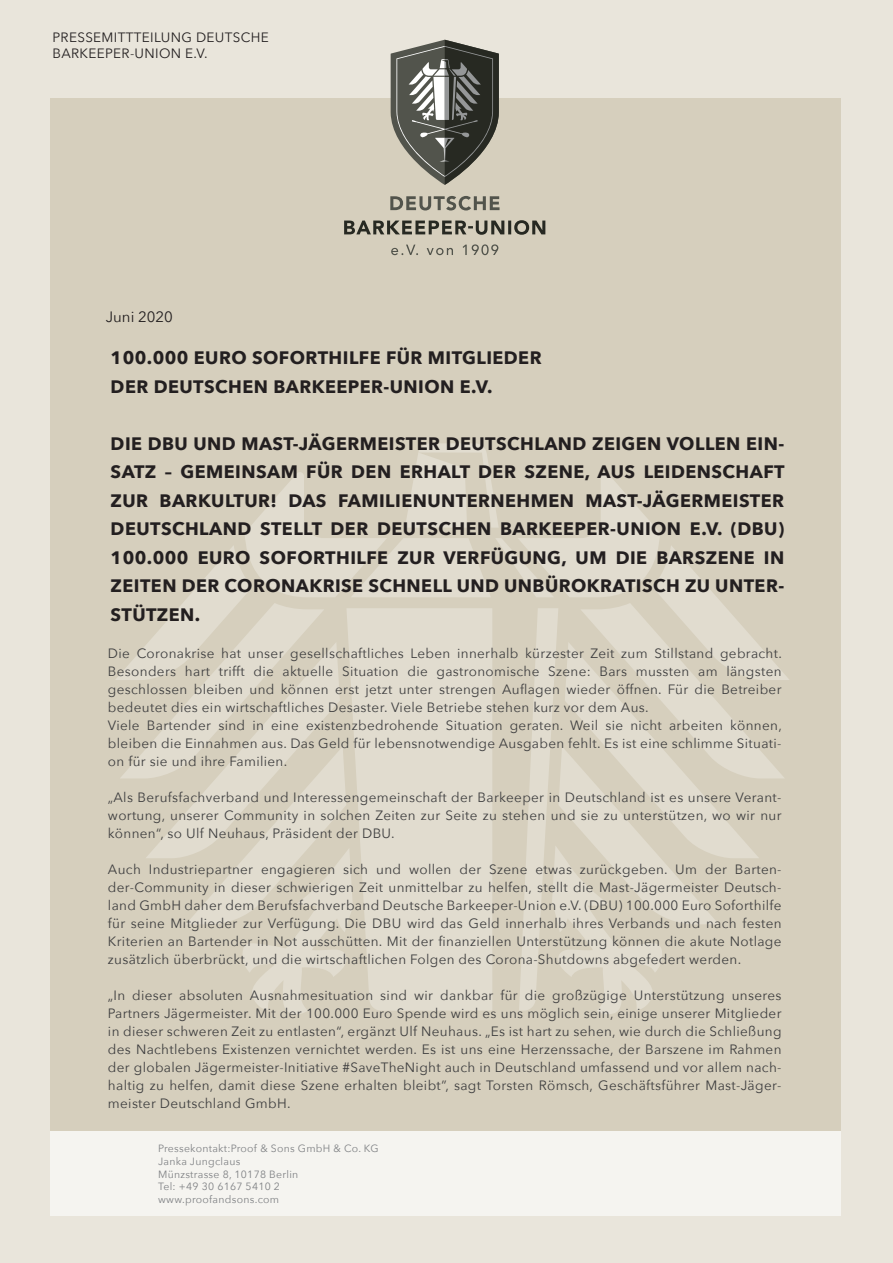
<style>
.page{position:relative;width:893px;height:1263px;background:#e9e5db}
.page>*{position:absolute;margin:0;border:0;box-sizing:border-box;transform-origin:0 0}
.t1{font:700 18px/28.5px "Avenir Next";letter-spacing:.025em;color:#231f20}
.t2{font:15px "Avenir Next";color:#231f20}
.t3{font:13.5px/18px "Avenir Next";letter-spacing:.025em;color:#3e3e3f;text-align:justify}
.t4{font:13.5px/16.2px "Avenir Next";letter-spacing:.025em;color:#231f20}
.t5{font:10.5px/12.6px "Avenir Next";letter-spacing:.025em;color:#808285}
</style>
<div class="page">
<div style="left:50px;top:98px;width:791px;height:1117px;background:#d6cfbd"></div>
<svg style="left:390px;top:196px;width:110px;height:14px"></svg>
<svg style="left:344px;top:220px;width:201px;height:15px"></svg>
<svg style="left:391px;top:244px;width:107px;height:11px"></svg>
<svg style="left:391px;top:40px;width:108px;height:145px"></svg>
<svg style="left:116px;top:443px;width:673px;height:571px"></svg>
<div style="left:50px;top:1131px;width:791px;height:84px;background:#f5f4f0"></div>
<p class="t4" style="left:52px;top:29px;width:218px">PRESSEMITTTEILUNG DEUTSCHE<br>BARKEEPER-UNION E.V.</p>
<p class="t2" style="left:106px;top:304px;width:69px">Juni 2020</p>
<h1 class="t1" style="left:111px;top:343px;width:432px">100.000 EURO SOFORTHILFE FÜR MITGLIEDER<br>DER DEUTSCHEN BARKEEPER-UNION E.V.</h1>
<p class="t1" style="left:111px;top:429px;width:675px;text-align:justify">DIE DBU UND MAST-JÄGERMEISTER DEUTSCHLAND ZEIGEN VOLLEN EIN-SATZ – GEMEINSAM FÜR DEN ERHALT DER SZENE, AUS LEIDENSCHAFT ZUR BARKULTUR! DAS FAMILIENUNTERNEHMEN MAST-JÄGERMEISTER DEUTSCHLAND STELLT DER DEUTSCHEN BARKEEPER-UNION E.V. (DBU)<br>100.000 EURO SOFORTHILFE ZUR VERFÜGUNG, UM DIE BARSZENE IN ZEITEN DER CORONAKRISE SCHNELL UND UNBÜROKRATISCH ZU UNTER-STÜTZEN.</p>
<p class="t3" style="left:108px;top:643px;width:675px;text-align:left">Die Coronakrise hat unser gesellschaftliches Leben innerhalb kürzester Zeit zum Stillstand gebracht.<br>Besonders hart trifft die aktuelle Situation die gastronomische Szene: Bars mussten am längsten geschlossen bleiben und können erst jetzt unter strengen Auflagen wieder öffnen. Für die Betreiber bedeutet dies ein wirtschaftliches Desaster. Viele Betriebe stehen kurz vor dem Aus.<br>Viele Bartender sind in eine existenzbedrohende Situation geraten. Weil sie nicht arbeiten können, bleiben die Einnahmen aus. Das Geld für lebensnotwendige Ausgaben fehlt. Es ist eine schlimme Situati&shy;on für sie und ihre Familien.</p>
<p class="t3" style="left:108px;top:787px;width:675px">„Als Berufsfachverband und Interessengemeinschaft der Barkeeper in Deutschland ist es unsere Verant&shy;wortung, unserer Community in solchen Zeiten zur Seite zu stehen und sie zu unterstützen, wo wir nur können“, so Ulf Neuhaus, Präsident der DBU.</p>
<p class="t3" style="left:108px;top:859px;width:675px">Auch Industriepartner engagieren sich und wollen der Szene etwas zurückgeben. Um der Barten&shy;der-Community in dieser schwierigen Zeit unmittelbar zu helfen, stellt die Mast-Jägermeister Deutsch&shy;land GmbH daher dem Berufsfachverband Deutsche Barkeeper-Union e.V. (DBU) 100.000 Euro Soforthilfe für seine Mitglieder zur Verfügung. Die DBU wird das Geld innerhalb ihres Verbands und nach festen Kriterien an Bartender in Not ausschütten. Mit der finanziellen Unterstützung können die akute Notlage zusätzlich überbrückt, und die wirtschaftlichen Folgen des Corona-Shutdowns abgefedert werden.</p>
<p class="t3" style="left:108px;top:985px;width:675px">„In dieser absoluten Ausnahmesituation sind wir dankbar für die großzügige Unterstützung unseres Partners Jägermeister. Mit der 100.000 Euro Spende wird es uns möglich sein, einige unserer Mitglieder in dieser schweren Zeit zu entlasten“, ergänzt Ulf Neuhaus. „Es ist hart zu sehen, wie durch die Schließung des Nachtlebens Existenzen vernichtet werden. Es ist uns eine Herzenssache, der Barszene im Rahmen der globalen Jägermeister-Initiative #SaveTheNight auch in Deutschland umfassend und vor allem nach&shy;haltig zu helfen, damit diese Szene erhalten bleibt”, sagt Torsten Römsch, Geschäftsführer Mast-Jäger&shy;meister Deutschland GmbH.</p>
<p class="t5" style="left:158px;top:1142px;width:222px">Pressekontakt:Proof &amp; Sons GmbH &amp; Co. KG<br>Janka Jungclaus<br>Münzstrasse 8, 10178 Berlin<br>Tel: +49 30 6167 5410 2 www.proofandsons.com</p>
</div>
